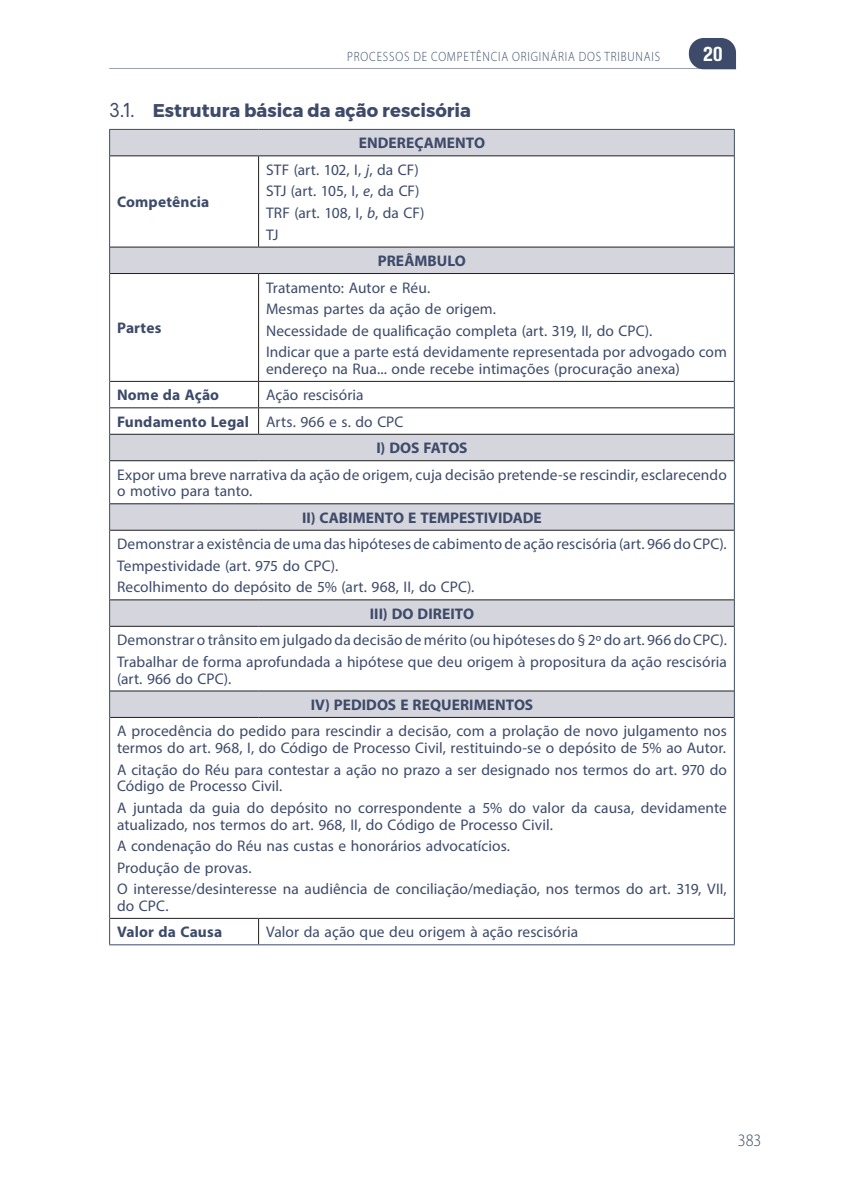
<style>
.page{position:relative;width:844px;height:1191px;background:#fff}
.page>*{position:absolute;margin:0;border:0;box-sizing:border-box;transform-origin:0 0}
.t1{font:700 semi-condensed 18.9px "i Ciel Fester";color:#fff;scale:1.1 1}
.t2{font:700 18.38px "Montserrat";color:#3d4a69}
.t3{font:17.5px "Myriad Variable Concept";color:#3d4a69}
.t4{font:15.4px/21.5px "Myriad Pro";letter-spacing:.005em;color:#3d4a69}
.t5{font:700 15.4px "Myriad Pro";letter-spacing:.005em;color:#3d4a69}
.t6{font:300 13.47px "Myriad Pro";letter-spacing:.07em;color:#3d4a69;scale:.86 1}
.s1{font-family:"Orkney";font-weight:400}
.s2{font-style:italic}
.s3{font-weight:700}
</style>
<div class="page">
<hr style="left:109px;top:68px;width:626px;height:1px;background:#9fa0b0">
<svg style="left:688px;top:38px;width:47px;height:31px"></svg>
<svg style="left:110px;top:130px;width:623px;height:587px"></svg>
<hr style="left:110px;top:155px;width:148px;height:1px;background:#231f20">
<hr style="left:258px;top:155px;width:475px;height:1px;background:#231f20">
<hr style="left:110px;top:247px;width:148px;height:1px;background:#231f20">
<hr style="left:258px;top:247px;width:475px;height:1px;background:#231f20">
<hr style="left:110px;top:273px;width:148px;height:1px;background:#231f20">
<hr style="left:258px;top:273px;width:475px;height:1px;background:#231f20">
<hr style="left:110px;top:381px;width:148px;height:1px;background:#231f20">
<hr style="left:258px;top:381px;width:475px;height:1px;background:#231f20">
<hr style="left:110px;top:407px;width:148px;height:1px;background:#231f20">
<hr style="left:258px;top:407px;width:475px;height:1px;background:#231f20">
<hr style="left:110px;top:434px;width:148px;height:1px;background:#231f20">
<hr style="left:258px;top:434px;width:475px;height:1px;background:#231f20">
<hr style="left:110px;top:460px;width:148px;height:1px;background:#231f20">
<hr style="left:258px;top:460px;width:475px;height:1px;background:#231f20">
<hr style="left:110px;top:503px;width:148px;height:1px;background:#231f20">
<hr style="left:258px;top:503px;width:475px;height:1px;background:#231f20">
<hr style="left:110px;top:530px;width:148px;height:1px;background:#231f20">
<hr style="left:258px;top:530px;width:475px;height:1px;background:#231f20">
<hr style="left:110px;top:599px;width:148px;height:1px;background:#231f20">
<hr style="left:258px;top:599px;width:475px;height:1px;background:#231f20">
<hr style="left:110px;top:626px;width:148px;height:1px;background:#231f20">
<hr style="left:258px;top:626px;width:475px;height:1px;background:#231f20">
<hr style="left:110px;top:690px;width:148px;height:1px;background:#231f20">
<hr style="left:258px;top:690px;width:475px;height:1px;background:#231f20">
<hr style="left:110px;top:717px;width:148px;height:1px;background:#231f20">
<hr style="left:258px;top:717px;width:475px;height:1px;background:#231f20">
<hr style="left:110px;top:918px;width:148px;height:1px;background:#231f20">
<hr style="left:258px;top:918px;width:475px;height:1px;background:#231f20">
<hr style="left:258px;top:156px;width:1px;height:91px;background:#231f20">
<hr style="left:258px;top:274px;width:1px;height:107px;background:#231f20">
<svg style="left:258px;top:382px;width:1px;height:52px"></svg>
<svg style="left:258px;top:918px;width:1px;height:26px"></svg>
<hr style="left:109px;top:129px;width:149px;height:1px;background:#3d4a69">
<svg style="left:109px;top:130px;width:1px;height:26px"></svg>
<hr style="left:258px;top:129px;width:476px;height:1px;background:#3d4a69">
<svg style="left:733px;top:130px;width:1px;height:26px"></svg>
<hr style="left:109px;top:156px;width:1px;height:91px;background:#3d4a69">
<hr style="left:733px;top:156px;width:1px;height:91px;background:#3d4a69">
<svg style="left:109px;top:247px;width:1px;height:26px"></svg>
<svg style="left:733px;top:247px;width:1px;height:26px"></svg>
<hr style="left:109px;top:273px;width:1px;height:108px;background:#3d4a69">
<hr style="left:733px;top:273px;width:1px;height:108px;background:#3d4a69">
<svg style="left:109px;top:381px;width:1px;height:80px"></svg>
<svg style="left:733px;top:381px;width:1px;height:80px"></svg>
<hr style="left:109px;top:461px;width:1px;height:43px;background:#3d4a69">
<hr style="left:733px;top:461px;width:1px;height:43px;background:#3d4a69">
<svg style="left:109px;top:504px;width:1px;height:26px"></svg>
<svg style="left:733px;top:504px;width:1px;height:26px"></svg>
<hr style="left:109px;top:530px;width:1px;height:70px;background:#3d4a69">
<hr style="left:733px;top:530px;width:1px;height:70px;background:#3d4a69">
<svg style="left:109px;top:600px;width:1px;height:26px"></svg>
<svg style="left:733px;top:600px;width:1px;height:26px"></svg>
<hr style="left:109px;top:626px;width:1px;height:65px;background:#3d4a69">
<hr style="left:733px;top:626px;width:1px;height:65px;background:#3d4a69">
<svg style="left:109px;top:691px;width:1px;height:26px"></svg>
<svg style="left:733px;top:691px;width:1px;height:26px"></svg>
<hr style="left:109px;top:717px;width:1px;height:201px;background:#3d4a69">
<hr style="left:733px;top:717px;width:1px;height:201px;background:#3d4a69">
<svg style="left:109px;top:918px;width:1px;height:26px"></svg>
<svg style="left:733px;top:918px;width:1px;height:26px"></svg>
<hr style="left:109px;top:944px;width:149px;height:1px;background:#3d4a69">
<hr style="left:258px;top:944px;width:476px;height:1px;background:#3d4a69">
<p class="t6" style="left:347px;top:49px;width:364px">PROCESSOS DE COMPETÊNCIA ORIGINÁRIA DOS TRIBUNAIS</p>
<p class="t1" style="left:703px;top:41px;width:19px">20</p>
<p class="t2" style="left:109px;top:96px;width:363px"><span class="s1">3.1.</span> Estrutura básica da ação rescisória</p>
<p class="t5" style="left:358px;top:133px;width:128px">ENDEREÇAMENTO</p>
<p class="t5" style="left:117px;top:192px;width:94px">Competência</p>
<p class="t5" style="left:117px;top:318px;width:46px">Partes</p>
<p class="t4" style="left:266px;top:159px;width:160px">STF (art. 102, I, <span class="s2">j</span>, da CF)<br>STJ (art. 105, I, <span class="s2">e</span>, da CF)<br>TRF (art. 108, I, <span class="s2">b</span>, da CF)<br>TJ</p>
<p class="t5" style="left:378px;top:251px;width:90px">PREÂMBULO</p>
<p class="t4" style="left:266px;top:276px;width:462px">Tratamento: Autor e Réu.<br>Mesmas partes da ação de origem.<br>Necessidade de qualificação completa (art. 319, II, do CPC).<br>Indicar que a parte está devidamente representada por advogado com</p>
<p class="t4" style="left:266px;top:358px;width:415px">endereço na Rua... onde recebe intimações (procuração anexa)</p>
<p class="t5" style="left:117px;top:385px;width:104px">Nome da Ação</p>
<p class="t4" style="left:266px;top:384px;width:99px">Ação rescisória</p>
<p class="t4" style="left:117px;top:411px;width:288px"><span class="s3">Fundamento Legal</span> Arts. 966 e s. do CPC</p>
<p class="t5" style="left:376px;top:438px;width:93px">I) DOS FATOS</p>
<p class="t4" style="left:117px;top:466px;width:611px;line-height:16.6px">Expor uma breve narrativa da ação de origem, cuja decisão pretende-se rescindir, esclarecendo o motivo para tanto.</p>
<p class="t5" style="left:302px;top:507px;width:241px">II) CABIMENTO E TEMPESTIVIDADE</p>
<p class="t4" style="left:117px;top:533px;width:611px">Demonstrar a existência de uma das hipóteses de cabimento de ação rescisória (art. 966 do CPC).<br>Tempestividade (art. 975 do CPC).<br>Recolhimento do depósito de 5% (art. 968, II, do CPC).</p>
<p class="t5" style="left:370px;top:603px;width:106px">III) DO DIREITO</p>
<p class="t4" style="left:117px;top:629px;width:611px">Demonstrar o trânsito em julgado da decisão de mérito (ou hipóteses do § 2º do art. 966 do CPC).<br>Trabalhar de forma aprofundada a hipótese que deu origem à propositura da ação rescisória</p>
<p class="t4" style="left:117px;top:667px;width:116px">(art. 966 do CPC).</p>
<p class="t5" style="left:310px;top:694px;width:224px">IV) PEDIDOS E REQUERIMENTOS</p>
<p class="t4" style="left:117px;top:722px;width:611px;line-height:16.6px">A procedência do pedido para rescindir a decisão, com a prolação de novo julgamento nos termos do art. 968, I, do Código de Processo Civil, restituindo-se o depósito de 5% ao Autor.</p>
<p class="t4" style="left:117px;top:761px;width:611px;line-height:16.6px">A citação do Réu para contestar a ação no prazo a ser designado nos termos do art. 970 do<br>Código de Processo Civil.</p>
<p class="t4" style="left:117px;top:799px;width:611px;line-height:16.6px">A juntada da guia do depósito no correspondente a 5% do valor da causa, devidamente atualizado, nos termos do art. 968, II, do Código de Processo Civil.</p>
<p class="t4" style="left:117px;top:835px;width:611px">A condenação do Réu nas custas e honorários advocatícios.<br>Produção de provas.<br>O interesse/desinteresse na audiência de conciliação/mediação, nos termos do art. 319, VII,</p>
<p class="t4" style="left:117px;top:894px;width:53px">do CPC.</p>
<p class="t5" style="left:117px;top:922px;width:106px">Valor da Causa</p>
<p class="t4" style="left:266px;top:921px;width:313px">Valor da ação que deu origem à ação rescisória</p>
<p class="t3" style="left:737px;top:1129px;width:25px">383</p>
</div>
